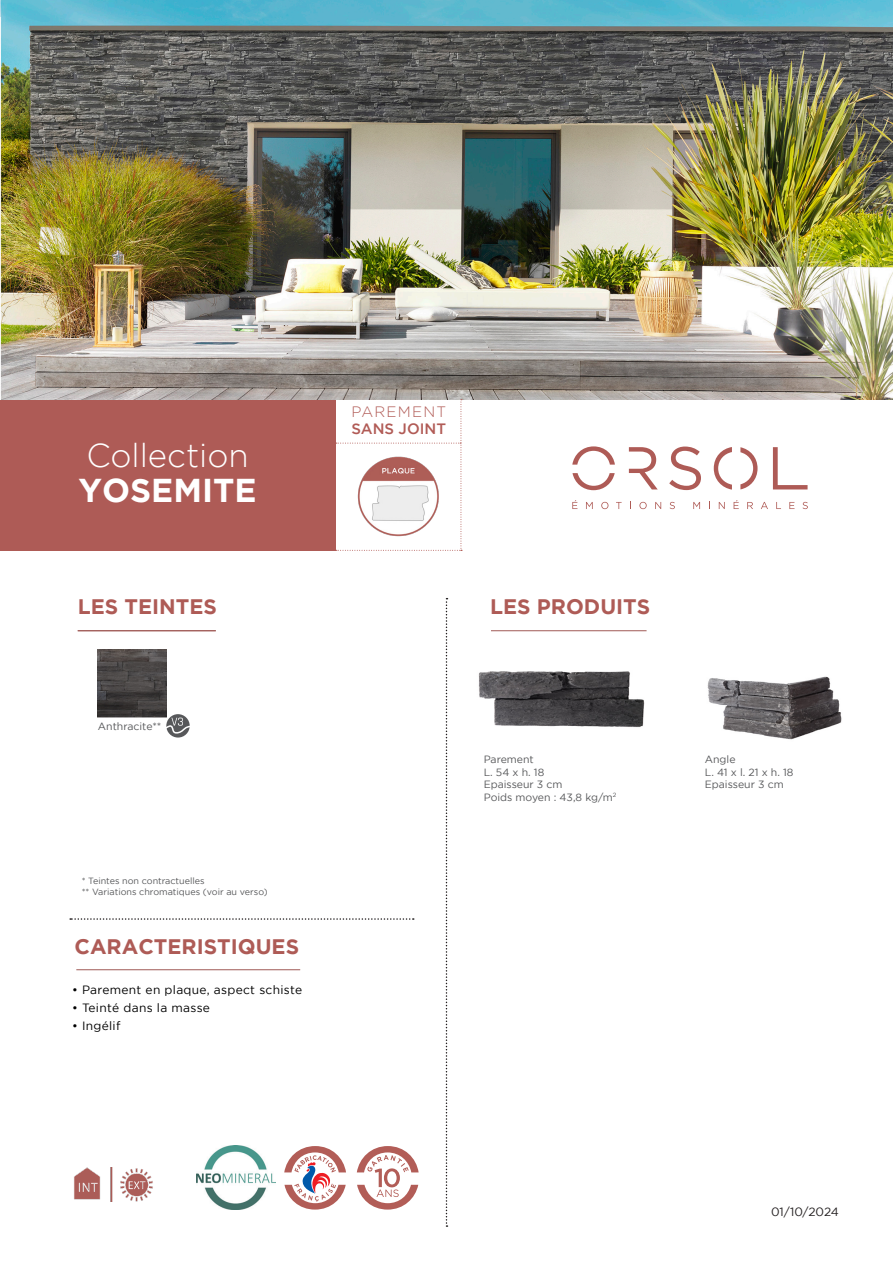
<style>
.page{position:relative;width:893px;height:1263px;background:#fff}
.page>*{position:absolute;margin:0;border:0;box-sizing:border-box;transform-origin:0 0}
.t1{font:300 33px "Gotham";color:#fff}
.t2{font:700 33px "Gotham";color:#fff}
.t3{font:700 21px "Gotham";color:#ae5b56}
.t4{font:500 15px "Gotham";color:#b15b56}
.t5{font:300 15px "Gotham";letter-spacing:.08em;color:#b15b56}
.t6{font:12px "Gotham";letter-spacing:.025em;color:#000001}
.t7{font:12px "Gotham";letter-spacing:-.005em;color:#231f20}
.t8{font:10.5px "Gotham";color:#57585a}
.t9{font:9px "Gotham";color:#57585a}
</style>
<div class="page">
<div style="left:0;top:400px;width:336px;height:151px;background:#ae5b56"></div>
<svg style="left:669px;top:446px;width:32px;height:44px"></svg>
<svg style="left:773px;top:447px;width:34px;height:42px"></svg>
<svg style="left:629px;top:447px;width:29px;height:42px"></svg>
<svg style="left:572px;top:446px;width:43px;height:19px"></svg>
<svg style="left:572px;top:473px;width:43px;height:17px"></svg>
<svg style="left:714px;top:447px;width:18px;height:43px"></svg>
<svg style="left:740px;top:447px;width:17px;height:42px"></svg>
<svg style="left:572px;top:500px;width:5px;height:9px"></svg>
<svg style="left:586px;top:502px;width:7px;height:7px"></svg>
<svg style="left:601px;top:502px;width:7px;height:7px"></svg>
<svg style="left:616px;top:502px;width:6px;height:7px"></svg>
<svg style="left:639px;top:502px;width:8px;height:7px"></svg>
<svg style="left:655px;top:502px;width:6px;height:7px"></svg>
<svg style="left:670px;top:502px;width:5px;height:7px"></svg>
<svg style="left:693px;top:502px;width:7px;height:7px"></svg>
<svg style="left:719px;top:502px;width:6px;height:7px"></svg>
<svg style="left:734px;top:500px;width:5px;height:9px"></svg>
<svg style="left:747px;top:502px;width:6px;height:7px"></svg>
<svg style="left:761px;top:502px;width:7px;height:7px"></svg>
<svg style="left:776px;top:502px;width:5px;height:7px"></svg>
<svg style="left:789px;top:502px;width:5px;height:7px"></svg>
<svg style="left:802px;top:502px;width:6px;height:7px"></svg>
<img style="left:74px;top:1167px;width:79px;height:34px">
<img style="left:0;top:0;width:893px;height:400px">
<svg style="left:446px;top:598px;width:1px;height:629px"></svg>
<hr style="left:78px;top:630px;width:138px;height:1px;background:#a05a56">
<hr style="left:491px;top:630px;width:156px;height:1px;background:#a05a56">
<svg style="left:70px;top:918px;width:344px;height:2px"></svg>
<hr style="left:76px;top:969px;width:224px;height:1px;background:#a05a56">
<svg style="left:284px;top:1146px;width:62px;height:63px"></svg>
<img style="left:196px;top:1145px;width:79px;height:65px">
<svg style="left:357px;top:1146px;width:62px;height:63px"></svg>
<svg style="left:336px;top:399px;width:126px;height:152px"></svg>
<img style="left:353px;top:451px;width:90px;height:89px">
<svg style="left:166px;top:714px;width:24px;height:23px"></svg>
<svg style="left:166px;top:718px;width:24px;height:17px"></svg>
<img style="left:98px;top:649px;width:68px;height:68px">
<img style="left:478px;top:671px;width:167px;height:57px">
<img style="left:707px;top:676px;width:135px;height:64px">
<p class="t1" style="left:86px;top:438px;width:164px">Collection</p>
<p class="t2" style="left:79px;top:471px;width:180px">YOSEMITE</p>
<p class="t5" style="left:351px;top:404px;width:96px">PAREMENT</p>
<p class="t4" style="left:351px;top:420px;width:96px">SANS JOINT</p>
<p class="t3" style="left:78px;top:594px;width:141px">LES TEINTES</p>
<p class="t3" style="left:490px;top:594px;width:162px">LES PRODUITS</p>
<p class="t8" style="left:98px;top:721px;width:65px">Anthracite**</p>
<p class="t9" style="left:82px;top:876px;width:124px">* Teintes non contractuelles</p>
<p class="t9" style="left:82px;top:886px;width:188px">** Variations chromatiques (voir au verso)</p>
<p class="t3" style="left:75px;top:935px;width:226px">CARACTERISTIQUES</p>
<p class="t6" style="left:72px;top:983px;width:232px">• Parement en plaque, aspect schiste</p>
<p class="t6" style="left:72px;top:1001px;width:139px">• Teinté dans la masse</p>
<p class="t6" style="left:72px;top:1019px;width:50px">• Ingélif</p>
<p class="t8" style="left:484px;top:753px;width:52px">Parement</p>
<p class="t8" style="left:484px;top:766px;width:62px">L. 54 x h. 18</p>
<p class="t8" style="left:484px;top:779px;width:80px">Epaisseur 3 cm</p>
<p class="t8" style="left:484px;top:791px;width:134px">Poids moyen : 43,8 kg/m<sup>2</sup></p>
<p class="t8" style="left:705px;top:753px;width:32px">Angle</p>
<p class="t8" style="left:705px;top:766px;width:90px">L. 41 x l. 21 x h. 18</p>
<p class="t8" style="left:705px;top:779px;width:80px">Epaisseur 3 cm</p>
<p class="t7" style="left:771px;top:1205px;width:69px">01/10/2024</p>
</div>
